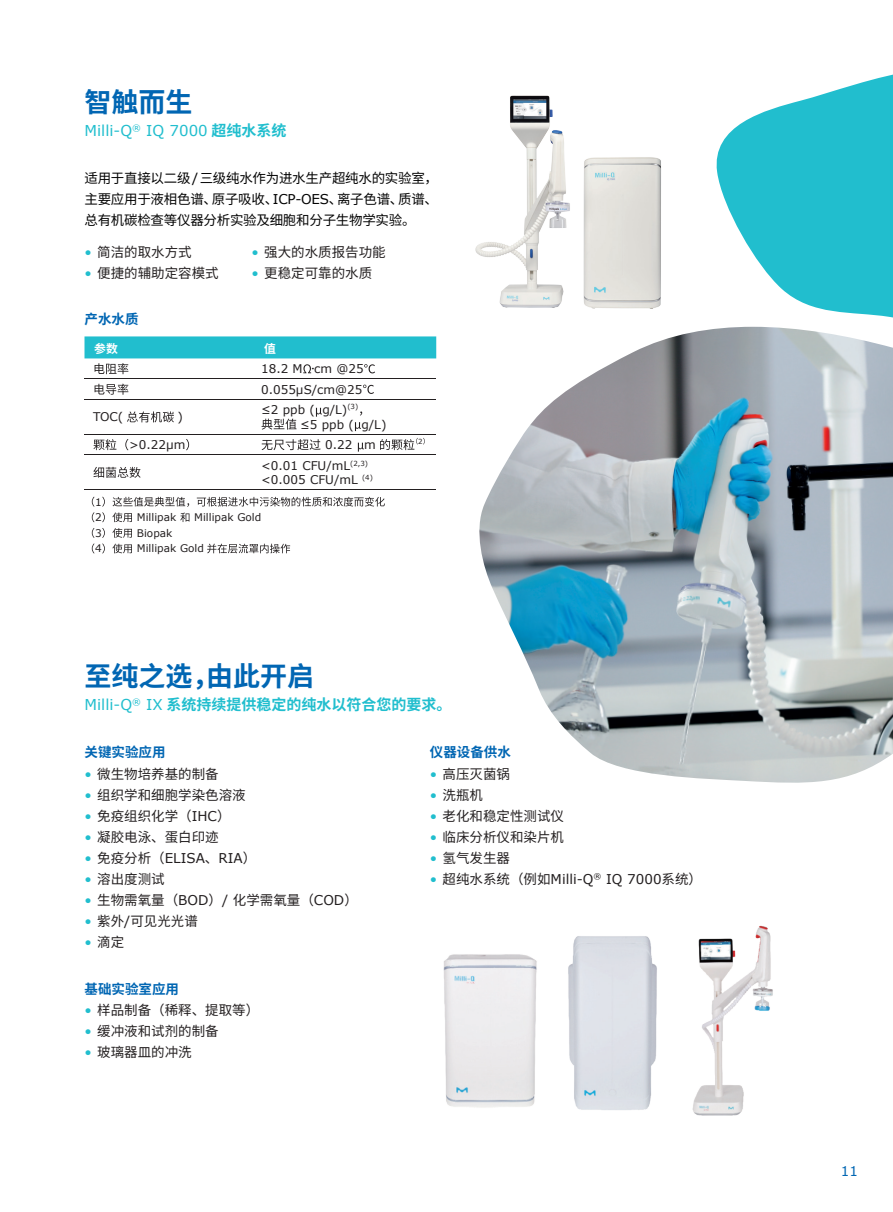
<style>
.page{position:relative;width:893px;height:1212px;background:#fff}
.page>*{position:absolute;margin:0;border:0;box-sizing:border-box;transform-origin:0 0}
.t1{font:700 27px "Noto Sans CJ Ksc";color:#0166b3}
.t2{font:700 15px "Noto Sans CJ Ksc";color:#21bece}
.t3{font:15px "Verdana";color:#21bece}
.t4{font:13.5px "Noto Sans CJ Ksc";color:#231f20}
.t5{font:13.5px/21px "Noto Sans CJ Ksc";letter-spacing:-.02em;color:#030303;text-align:justify}
.t6{font:13.5px "Verdana";color:#231f20}
.t7{font:700 13.5px "Noto Sans CJ Ksc";color:#0166b3}
.t8{font:13.5px "Verdana";color:#0166b3}
.t9{font:12px/20.5px "Verdana";color:#231f20;text-align:right}
.t10{font:700 11.85px "Noto Sans CJ Ksc";color:#fff}
.t11{font:10.5px/15.6px "Verdana";color:#231f20}
.t12{font:7.05px "Verdana";color:#231f20}
.s1{font-family:"Noto Sans CJ Ksc";font-weight:700}
.s2{font-family:"Verdana"}
.s3{font-family:"Verdana";color:#21bece}
.s4{font-family:"Verdana";font-weight:400}
.s5{color:#21bece}
.s6{font-family:"Noto Sans CJ Ksc"}
.s7{color:#fff}
</style>
<div class="page">
<img style="left:443px;top:925px;width:330px;height:191px">
<img style="left:479px;top:329px;width:414px;height:454px">
<svg style="left:92px;top:497px;width:3px;height:25px"></svg>
<svg style="left:102px;top:497px;width:283px;height:25px"></svg>
<svg style="left:92px;top:528px;width:3px;height:25px"></svg>
<svg style="left:102px;top:528px;width:30px;height:25px"></svg>
<svg style="left:207px;top:544px;width:83px;height:9px"></svg>
<hr style="left:85px;top:379px;width:351px;height:1px;background:#231f20">
<hr style="left:85px;top:399px;width:351px;height:1px;background:#231f20">
<hr style="left:85px;top:434px;width:351px;height:1px;background:#231f20">
<hr style="left:85px;top:454px;width:351px;height:1px;background:#231f20">
<hr style="left:85px;top:489px;width:351px;height:1px;background:#231f20">
<svg style="left:85px;top:336px;width:351px;height:38px"></svg>
<svg style="left:95px;top:384px;width:33px;height:11px"></svg>
<svg style="left:363px;top:385px;width:11px;height:9px"></svg>
<svg style="left:127px;top:411px;width:47px;height:11px"></svg>
<svg style="left:316px;top:408px;width:6px;height:9px"></svg>
<svg style="left:262px;top:419px;width:35px;height:11px"></svg>
<svg style="left:355px;top:422px;width:6px;height:9px"></svg>
<svg style="left:93px;top:439px;width:35px;height:11px"></svg>
<svg style="left:186px;top:439px;width:135px;height:11px"></svg>
<svg style="left:358px;top:443px;width:6px;height:9px"></svg>
<svg style="left:380px;top:438px;width:45px;height:12px"></svg>
<svg style="left:93px;top:467px;width:48px;height:11px"></svg>
<svg style="left:710px;top:74px;width:183px;height:306px;fill:#21bece"></svg>
<img style="left:475px;top:95px;width:204px;height:262px">
<h1 class="t1" style="left:85px;top:87px;width:109px">智触而生</h1>
<p class="t3" style="left:85px;top:120px;width:204px">Milli-Q<sup>®</sup> IQ 7000 <span class="s1">超纯水系统</span></p>
<p class="t5" style="left:84px;top:168px;width:355px">适用于直接以二级<span class="s2">/</span>三级纯水作为进水生产超纯水的实验室，主要应用于液相色谱、原子吸收、<span class="s2">ICP-OES</span>、离子色谱、质谱、总有机碳检查等仪器分析实验及细胞和分子生物学实验。</p>
<p class="t4" style="left:84px;top:245px;width:109px"><span class="s3">•</span> 简洁的取水方式</p>
<p class="t4" style="left:84px;top:266px;width:136px"><span class="s3">•</span> 便捷的辅助定容模式</p>
<p class="t7" style="left:84px;top:312px;width:55px">产水水质</p>
<p class="t4" style="left:252px;top:245px;width:136px"><span class="s3">•</span> 强大的水质报告功能</p>
<p class="t4" style="left:252px;top:266px;width:122px"><span class="s3">•</span> 更稳定可靠的水质</p>
<p class="t10" style="left:94px;top:342px;width:25px">参数</p>
<p class="t10" style="left:264px;top:342px;width:13px">值</p>
<p class="t9" style="left:93px;top:407px;width:32px">TOC(</p>
<p class="t9" style="left:177px;top:407px;width:7px">)</p>
<p class="t9" style="left:261px;top:358px;width:43px">18.2 M</p>
<p class="t9" style="left:261px;top:358px;width:104px"><sup>•</sup>cm @25<br>0.055μS/cm@25</p>
<p class="t9" style="left:261px;top:399px;width:88px">≤2 ppb ( g/L)</p>
<p class="t12" style="left:347px;top:401px;width:12px">(3)</p>
<p class="t9" style="left:300px;top:414px;width:88px">≤5 ppb ( g/L)</p>
<p class="t11" style="left:95px;top:494px;width:8px">1<br>2</p>
<p class="t9" style="left:129px;top:434px;width:58px">&gt;0.22μm</p>
<p class="t9" style="left:261px;top:434px;width:116px;text-align:left;text-indent:64px">0.22 m &lt;0.01 CFU/mL<sup>(2,3)</sup></p>
<p class="t9" style="left:261px;top:469px;width:113px">&lt;0.005 CFU/mL <sup>(4)</sup></p>
<p class="t11" style="left:137px;top:509px;width:41px">Millipak</p>
<p class="t11" style="left:194px;top:509px;width:69px">Millipak Gold</p>
<p class="t11" style="left:95px;top:525px;width:8px">3</p>
<p class="t11" style="left:137px;top:525px;width:37px">Biopak</p>
<p class="t11" style="left:95px;top:541px;width:8px">4</p>
<p class="t11" style="left:137px;top:541px;width:69px">Millipak Gold</p>
<p class="t12" style="left:418px;top:436px;width:6px">2</p>
<h1 class="t1" style="left:84px;top:660px;width:231px">至纯之选，由此开启</h1>
<p class="t2" style="left:84px;top:696px;width:369px"><span class="s4">Milli-Q</span><sup>®</sup> <span class="s4">IX</span> 系统持续提供稳定的纯水以符合您的要求。</p>
<p class="t7" style="left:84px;top:745px;width:82px">关键实验应用</p>
<p class="t4" style="left:84px;top:766px;width:136px"><span class="s3">•</span> 微生物培养基的制备</p>
<p class="t4" style="left:84px;top:787px;width:163px"><span class="s3">•</span> 组织学和细胞学染色溶液</p>
<p class="t4" style="left:84px;top:808px;width:148px"><span class="s3">•</span> 免疫组织化学（<span class="s2">IHC</span>）</p>
<p class="t4" style="left:84px;top:829px;width:136px"><span class="s3">•</span> 凝胶电泳、蛋白印迹</p>
<p class="t6" style="left:84px;top:848px;width:173px"><span class="s5">•</span> <span class="s6">免疫分析（</span>ELISA<span class="s6">、</span>RIA<span class="s6">）</span></p>
<p class="t4" style="left:84px;top:871px;width:82px"><span class="s3">•</span> 溶出度测试</p>
<p class="t4" style="left:84px;top:892px;width:275px"><span class="s3">•</span> 生物需氧量（<span class="s2">BOD</span>）<span class="s2">/</span> 化学需氧量（<span class="s2">COD</span>）</p>
<p class="t4" style="left:84px;top:913px;width:115px"><span class="s3">•</span> 紫外<span class="s2">/</span>可见光光谱</p>
<p class="t4" style="left:84px;top:934px;width:41px"><span class="s3">•</span> 滴定</p>
<p class="t7" style="left:84px;top:981px;width:96px">基础实验室应用</p>
<p class="t4" style="left:84px;top:1003px;width:176px"><span class="s3">•</span> 样品制备（稀释、提取等）</p>
<p class="t4" style="left:84px;top:1024px;width:136px"><span class="s3">•</span> 缓冲液和试剂的制备</p>
<p class="t4" style="left:84px;top:1045px;width:109px"><span class="s3">•</span> 玻璃器皿的冲洗</p>
<p class="t7" style="left:430px;top:745px;width:82px">仪器设备供水</p>
<p class="t4" style="left:430px;top:766px;width:82px"><span class="s3">•</span> 高压灭菌锅</p>
<p class="t4" style="left:430px;top:787px;width:55px"><span class="s3">•</span> 洗瓶机</p>
<p class="t4" style="left:430px;top:808px;width:136px"><span class="s3">•</span> 老化和稳定性测试仪</p>
<p class="t4" style="left:430px;top:829px;width:136px"><span class="s3">•</span> 临床分析仪和染片机</p>
<p class="t4" style="left:430px;top:850px;width:82px"><span class="s3">•</span> 氢气发生器</p>
<p class="t6" style="left:430px;top:870px;width:274px"><span class="s5">•</span> <span class="s6">超纯水系统（例如</span>Milli-Q<sup>®</sup> IQ 7000<span class="s6">系统）</span></p>
<p class="t8" style="left:841px;top:1162px;width:32px">11 <span class="s7">5</span></p>
</div>
